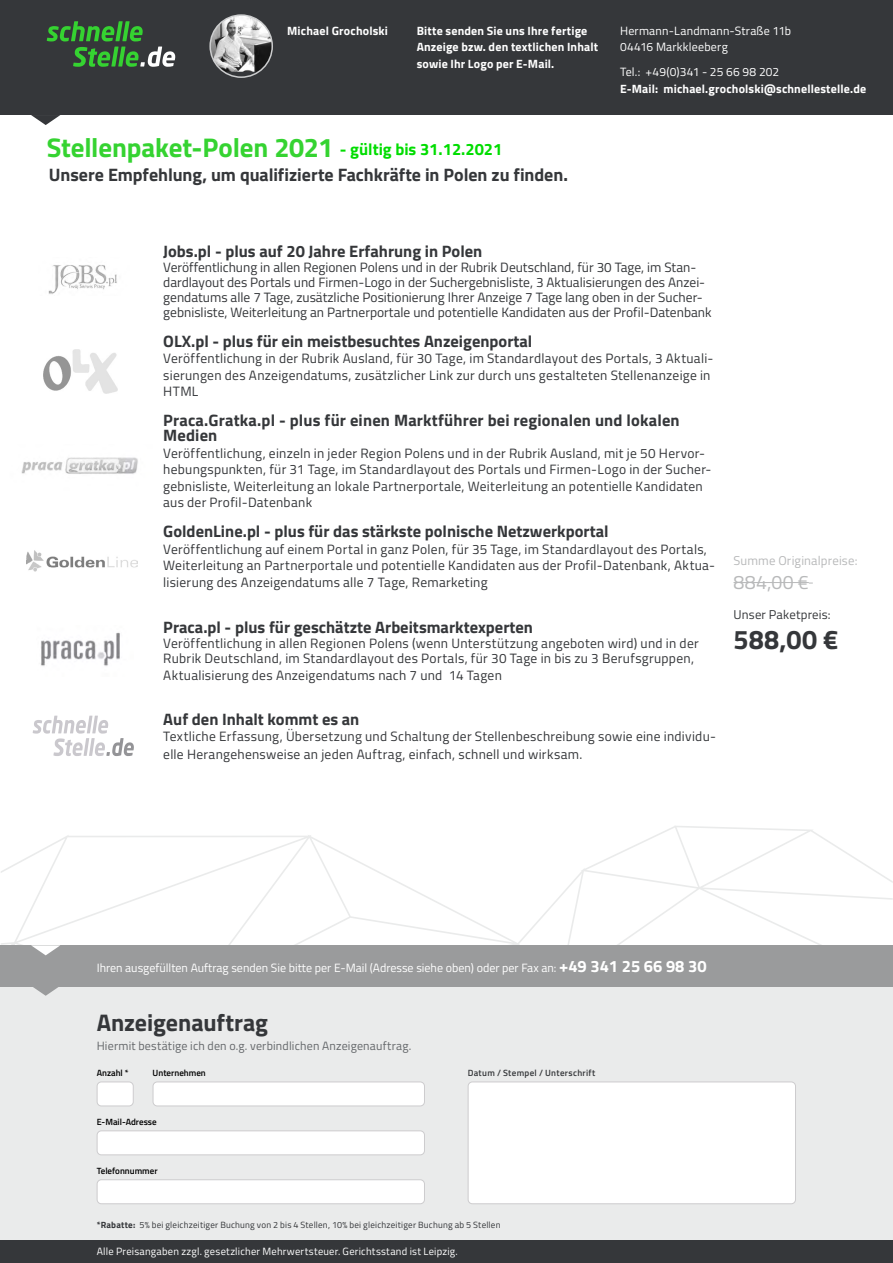
<style>
.page{position:relative;width:893px;height:1263px;background:#fff}
.page>*{position:absolute;margin:0;border:0;box-sizing:border-box;transform-origin:0 0}
.t1{font:700 27px "Titillium Web";letter-spacing:-.005em;color:#35d331}
.t2{font:700 27px "Titillium Web";color:#35373a}
.t3{font:700 24px "Titillium Web";letter-spacing:-.005em;color:#35373a}
.t4{font:19.5px "Titillium Web";color:#b8b9ba}
.t5{font:700 18px "Titillium Web";color:#35373a}
.t6{font:700 16.5px/15px "Titillium Web";color:#35373a}
.t7{font:700 16.5px "Titillium Web";color:#0d0}
.t8{font:13.5px/16.5px "Titillium Web";letter-spacing:.02em;color:#35373a}
.t9{font:13.5px/15px "Titillium Web";color:#35373a}
.t10{font:12.75px "Titillium Web";letter-spacing:.015em;color:#b8b9ba}
.t11{font:12.75px "Titillium Web";letter-spacing:.015em;color:#35373a}
.t12{font:700 12px/16.5px "Titillium Web";letter-spacing:.015em;color:#fff}
.t13{font:12px "Titillium Web";color:#fff}
.t14{font:12px "Titillium Web";letter-spacing:.015em;color:#65686b}
.t15{font:12px/16.5px "Titillium Web";letter-spacing:.02em;color:#fff}
.t16{font:10.5px "Titillium Web";letter-spacing:.02em;color:#fff}
.t17{font:9px "Titillium Web";letter-spacing:.025em;color:#35373a}
.t18{font:600 9px "Titillium Web";color:#000}
.t19{font:600 9px "Titillium Web";letter-spacing:.035em;color:#35373a}
.s1{font-weight:700;font-size:16.5px}
.s2{font-weight:700}
</style>
<div class="page">
<svg style="left:1px;top:826px;width:892px;height:120px"></svg>
<div style="left:0;top:987px;width:893px;height:254px;background:#eaebeb"></div>
<div style="left:0;top:0;width:893px;height:115px;background:#35373a"></div>
<svg style="left:47px;top:21px;width:96px;height:20px"></svg>
<svg style="left:73px;top:47px;width:102px;height:20px"></svg>
<div style="left:153px;top:1082px;width:271px;height:24px;background:#fff;border-radius:4px"></div>
<div style="left:153px;top:1081px;width:272px;height:25px;border:1px solid #cdccce;border-radius:4px"></div>
<div style="left:97px;top:1082px;width:36px;height:24px;background:#fff;border-radius:4px"></div>
<div style="left:97px;top:1081px;width:37px;height:25px;border:1px solid #cdccce;border-radius:4px"></div>
<div style="left:97px;top:1131px;width:327px;height:24px;background:#fff;border-radius:4px"></div>
<div style="left:97px;top:1130px;width:328px;height:25px;border:1px solid #cdccce;border-radius:4px"></div>
<div style="left:97px;top:1180px;width:327px;height:24px;background:#fff;border-radius:4px"></div>
<div style="left:97px;top:1179px;width:328px;height:25px;border:1px solid #cdccce;border-radius:4px"></div>
<div style="left:468px;top:1082px;width:327px;height:122px;background:#fff;border-radius:4px"></div>
<div style="left:468px;top:1081px;width:328px;height:123px;border:1px solid #cdccce;border-radius:4px"></div>
<svg style="left:31px;top:115px;width:29px;height:10px"></svg>
<div style="left:0;top:1241px;width:893px;height:22px;background:#35373a"></div>
<hr style="left:733px;top:582px;width:76px;height:1px;background:#b8b9ba">
<div style="left:0;top:946px;width:893px;height:41px;background:#9a9b9c"></div>
<svg style="left:31px;top:945px;width:29px;height:10px"></svg>
<svg style="left:33px;top:987px;width:25px;height:9px"></svg>
<img style="left:212px;top:16px;width:60px;height:56px">
<div style="left:209px;top:14px;width:64px;height:64px;border:2px solid #cccdce;border-radius:50%"></div>
<img style="left:43px;top:349px;width:74px;height:44px">
<svg style="left:33px;top:716px;width:101px;height:40px"></svg>
<img style="left:21px;top:457px;width:117px;height:17px">
<img style="left:48px;top:265px;width:69px;height:29px">
<img style="left:26px;top:550px;width:112px;height:22px">
<img style="left:41px;top:632px;width:79px;height:34px">
<p class="t12" style="left:287px;top:22px;width:102px">Michael Grocholski</p>
<p class="t12" style="left:417px;top:22px;width:183px">Bitte senden Sie uns Ihre fertige<br>Anzeige bzw. den textlichen Inhalt sowie Ihr Logo per E-Mail.</p>
<p class="t15" style="left:620px;top:22px;width:173px">Hermann-Landmann-Straße 11b<br>04416 Markkleeberg</p>
<p class="t13" style="left:620px;top:63px;width:161px">Tel.: +49(0)341 - 25 66 98 202</p>
<p class="t12" style="left:620px;top:80px;width:248px">E-Mail: michael.grocholski@schnellestelle.de</p>
<h1 class="t1" style="left:47px;top:127px;width:288px">Stellenpaket-Polen 2021</h1>
<p class="t7" style="left:340px;top:137px;width:164px">- gültig bis 31.12.2021</p>
<h3 class="t5" style="left:49px;top:161px;width:521px">Unsere Empfehlung, um qualifizierte Fachkräfte in Polen zu finden.</h3>
<p class="t6" style="left:163px;top:243px;width:321px">Jobs.pl - plus auf 20 Jahre Erfahrung in Polen</p>
<p class="t9" style="left:163px;top:259px;width:550px">Veröffentlichung in allen Regionen Polens und in der Rubrik Deutschland, für 30 Tage, im Stan&shy;dardlayout des Portals und Firmen-Logo in der Suchergebnisliste, 3 Aktualisierungen des Anzei&shy;gendatums alle 7 Tage, zusätzliche Positionierung Ihrer Anzeige 7 Tage lang oben in der Sucher&shy;gebnisliste, Weiterleitung an Partnerportale und potentielle Kandidaten aus der Profil-Datenbank</p>
<p class="t6" style="left:163px;top:333px;width:371px">OLX.pl - plus für ein meistbesuchtes Anzeigenportal</p>
<p class="t8" style="left:163px;top:350px;width:552px">Veröffentlichung in der Rubrik Ausland, für 30 Tage, im Standardlayout des Portals, 3 Aktuali&shy;sierungen des Anzeigendatums, zusätzlicher Link zur durch uns gestalteten Stellenanzeige in<br>HTML</p>
<p class="t6" style="left:163px;top:412px;width:518px">Praca.Gratka.pl - plus für einen Marktführer bei regionalen und lokalen<br>Medien</p>
<p class="t8" style="left:163px;top:444px;width:550px">Veröffentlichung, einzeln in jeder Region Polens und in der Rubrik Ausland, mit je 50 Hervor&shy;hebungspunkten, für 31 Tage, im Standardlayout des Portals und Firmen-Logo in der Sucher&shy;gebnisliste, Weiterleitung an lokale Partnerportale, Weiterleitung an potentielle Kandidaten aus der Profil-Datenbank</p>
<p class="t6" style="left:163px;top:523px;width:447px">GoldenLine.pl - plus für das stärkste polnische Netzwerkportal</p>
<p class="t8" style="left:163px;top:540px;width:553px">Veröffentlichung auf einem Portal in ganz Polen, für 35 Tage, im Standardlayout des Portals,<br>Weiterleitung an Partnerportale und potentielle Kandidaten aus der Profil-Datenbank, Aktua&shy;lisierung des Anzeigendatums alle 7 Tage, Remarketing</p>
<p class="t6" style="left:163px;top:619px;width:371px">Praca.pl - plus für geschätzte Arbeitsmarktexperten</p>
<p class="t8" style="left:163px;top:635px;width:537px;line-height:15px">Veröffentlichung in allen Regionen Polens (wenn Unterstützung angeboten wird) und in der<br>Rubrik Deutschland, im Standardlayout des Portals, für 30 Tage in bis zu 3 Berufsgruppen,</p>
<p class="t8" style="left:163px;top:666px;width:340px">Aktualisierung des Anzeigendatums nach 7 und 14 Tagen</p>
<p class="t6" style="left:163px;top:711px;width:198px">Auf den Inhalt kommt es an</p>
<p class="t8" style="left:163px;top:727px;width:554px;line-height:18px">Textliche Erfassung, Übersetzung und Schaltung der Stellenbeschreibung sowie eine individu&shy;elle Herangehensweise an jeden Auftrag, einfach, schnell und wirksam.</p>
<p class="t10" style="left:733px;top:551px;width:125px">Summe Originalpreise:</p>
<h3 class="t4" style="left:733px;top:568px;width:77px">884,00 €</h3>
<p class="t11" style="left:733px;top:605px;width:99px">Unser Paketpreis:</p>
<h1 class="t2" style="left:733px;top:619px;width:106px">588,00 €</h1>
<p class="t13" style="left:97px;top:959px;width:611px">Ihren ausgefüllten Auftrag senden Sie bitte per E-Mail (Adresse siehe oben) oder per Fax an: <span class="s1">+49 341 25 66 98 30</span></p>
<h2 class="t3" style="left:97px;top:1004px;width:173px">Anzeigenauftrag</h2>
<p class="t14" style="left:97px;top:1037px;width:316px">Hiermit bestätige ich den o.g. verbindlichen Anzeigenauftrag.</p>
<p class="t18" style="left:97px;top:1066px;width:33px">Anzahl *</p>
<p class="t18" style="left:153px;top:1066px;width:55px">Unternehmen</p>
<p class="t18" style="left:97px;top:1115px;width:62px">E-Mail-Adresse</p>
<p class="t18" style="left:97px;top:1164px;width:62px">Telefonnummer</p>
<p class="t19" style="left:468px;top:1066px;width:129px">Datum / Stempel / Unterschrift</p>
<p class="t17" style="left:97px;top:1218px;width:405px"><span class="s2">*Rabatte:</span> 5% bei gleichzeitiger Buchung von 2 bis 4 Stellen, 10% bei gleichzeitiger Buchung ab 5 Stellen</p>
<p class="t16" style="left:97px;top:1243px;width:362px">Alle Preisangaben zzgl. gesetzlicher Mehrwertsteuer. Gerichtsstand ist Leipzig.</p>
</div>
